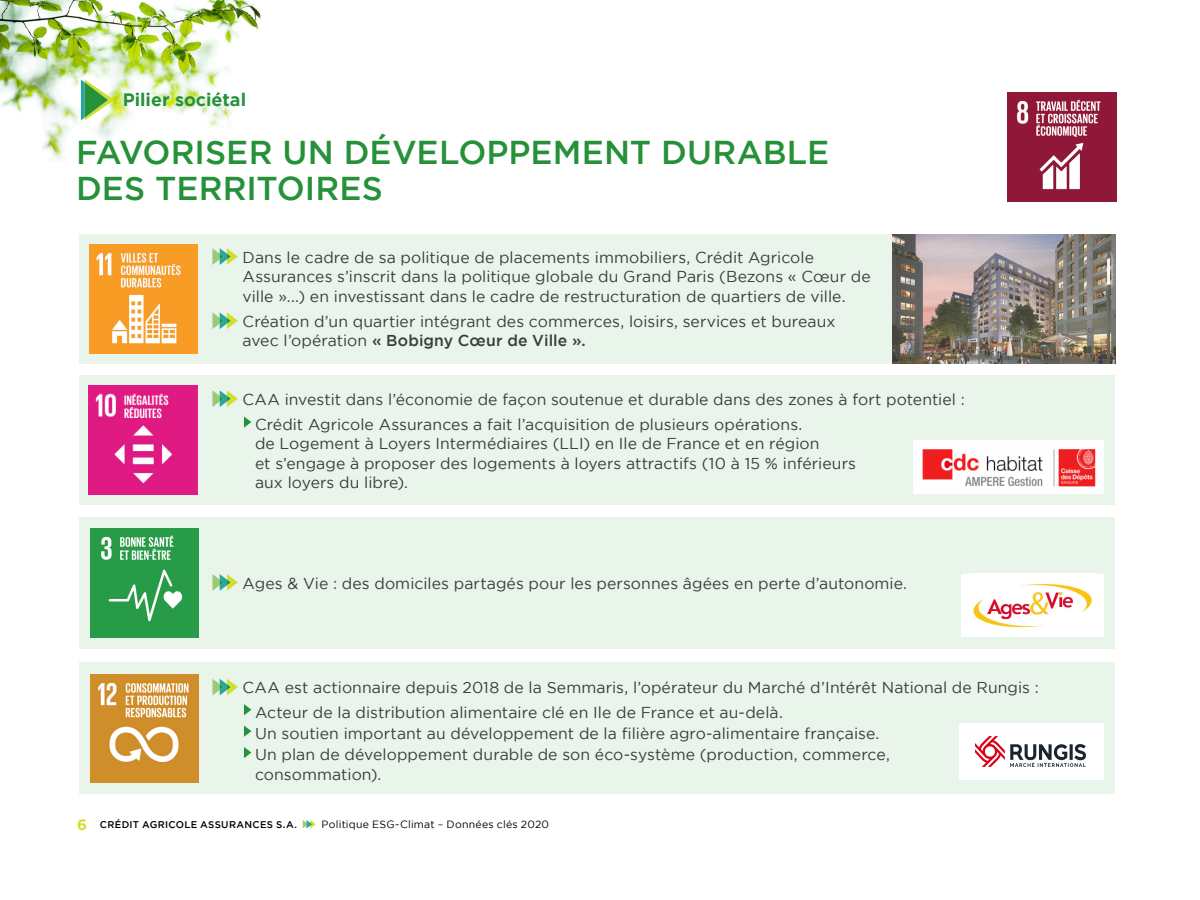
<style>
.page{position:relative;width:1200px;height:900px;background:#fff}
.page>*{position:absolute;margin:0;border:0;box-sizing:border-box;transform-origin:0 0}
.t1{font:500 33px/36px "Gotham";color:#259138}
.Som_Grand_titre_1{font:700 18px "Gotham";color:#259138}
.Titre_graphique{font:15.75px/19.5px "Gotham";letter-spacing:.005em;color:#3c3c3c}
.t2{font:700 15px "Gotham";color:#d0de2f}
.t3{font:10.5px "Gotham";letter-spacing:.02em;color:#000}
.t4{font:500 9.75px "Gotham";letter-spacing:.03em;color:#000}
.s1{font-weight:500}
</style>
<div class="page">
<div style="left:80px;top:234px;width:1035px;height:129px;background:#e9f4eb"></div>
<div style="left:80px;top:376px;width:1035px;height:129px;background:#e9f4eb"></div>
<div style="left:80px;top:517px;width:1035px;height:132px;background:#e9f4eb"></div>
<div style="left:80px;top:663px;width:1035px;height:131px;background:#e9f4eb"></div>
<img style="left:0;top:0;width:260px;height:159px">
<svg style="left:81px;top:80px;width:33px;height:40px"></svg>
<svg style="left:212px;top:248px;width:26px;height:17px"></svg>
<svg style="left:212px;top:312px;width:26px;height:17px"></svg>
<svg style="left:212px;top:390px;width:26px;height:17px"></svg>
<svg style="left:244px;top:416px;width:7px;height:12px"></svg>
<svg style="left:212px;top:679px;width:26px;height:16px"></svg>
<svg style="left:244px;top:704px;width:7px;height:11px"></svg>
<svg style="left:244px;top:726px;width:7px;height:11px"></svg>
<svg style="left:244px;top:747px;width:7px;height:11px"></svg>
<svg style="left:212px;top:574px;width:26px;height:17px"></svg>
<svg style="left:947px;top:363px;width:150px;height:1px"></svg>
<img style="left:914px;top:440px;width:190px;height:53px">
<img style="left:893px;top:234px;width:223px;height:129px">
<div style="left:961px;top:574px;width:143px;height:63px;background:#fff"></div>
<img style="left:973px;top:583px;width:119px;height:45px">
<div style="left:959px;top:723px;width:145px;height:57px;background:#fff"></div>
<img style="left:975px;top:737px;width:111px;height:30px">
<img style="left:91px;top:675px;width:108px;height:108px">
<img style="left:89px;top:245px;width:109px;height:108px">
<img style="left:89px;top:386px;width:108px;height:108px">
<img style="left:90px;top:529px;width:109px;height:108px">
<img style="left:1007px;top:93px;width:109px;height:109px">
<svg style="left:303px;top:820px;width:13px;height:8px"></svg>
<p class="Som_Grand_titre_1" style="left:123px;top:90px;width:125px">Pilier sociétal</p>
<p class="t1" style="left:76px;top:133px;width:755px">FAVORISER UN DÉVELOPPEMENT DURABLE<br>DES TERRITOIRES</p>
<p class="Titre_graphique" style="left:243px;top:247px;width:630px">Dans le cadre de sa politique de placements immobiliers, Crédit Agricole<br>Assurances s’inscrit dans la politique globale du Grand Paris (Bezons « Cœur de ville »...) en investissant dans le cadre de restructuration de quartiers de ville.</p>
<p class="Titre_graphique" style="left:243px;top:311px;width:594px">Création d’un quartier intégrant des commerces, loisirs, services et bureaux avec l’opération <span class="s1">« Bobigny Cœur de Ville ».</span></p>
<p class="Titre_graphique" style="left:243px;top:389px;width:724px">CAA investit dans l’économie de façon soutenue et durable dans des zones à fort potentiel :</p>
<p class="Titre_graphique" style="left:255px;top:414px;width:603px">Crédit Agricole Assurances a fait l’acquisition de plusieurs opérations.<br>de Logement à Loyers Intermédiaires (LLI) en Ile de France et en région<br>et s’engage à proposer des logements à loyers attractifs (10 à 15 % inférieurs aux loyers du libre).</p>
<p class="Titre_graphique" style="left:243px;top:573px;width:666px">Ages &amp; Vie : des domiciles partagés pour les personnes âgées en perte d’autonomie.</p>
<p class="Titre_graphique" style="left:243px;top:678px;width:798px">CAA est actionnaire depuis 2018 de la Semmaris, l’opérateur du Marché d’Intérêt National de Rungis :</p>
<p class="Titre_graphique" style="left:255px;top:702px;width:529px">Acteur de la distribution alimentaire clé en Ile de France et au-delà.</p>
<p class="Titre_graphique" style="left:255px;top:723px;width:626px">Un soutien important au développement de la filière agro-alimentaire française.</p>
<p class="Titre_graphique" style="left:255px;top:745px;width:636px">Un plan de développement durable de son éco-système (production, commerce, consommation).</p>
<p class="t2" style="left:77px;top:816px;width:11px">6</p>
<p class="t4" style="left:100px;top:819px;width:198px">CRÉDIT AGRICOLE ASSURANCES S.A.</p>
<p class="t3" style="left:322px;top:819px;width:229px">Politique ESG-Climat – Données clés 2020</p>
</div>
